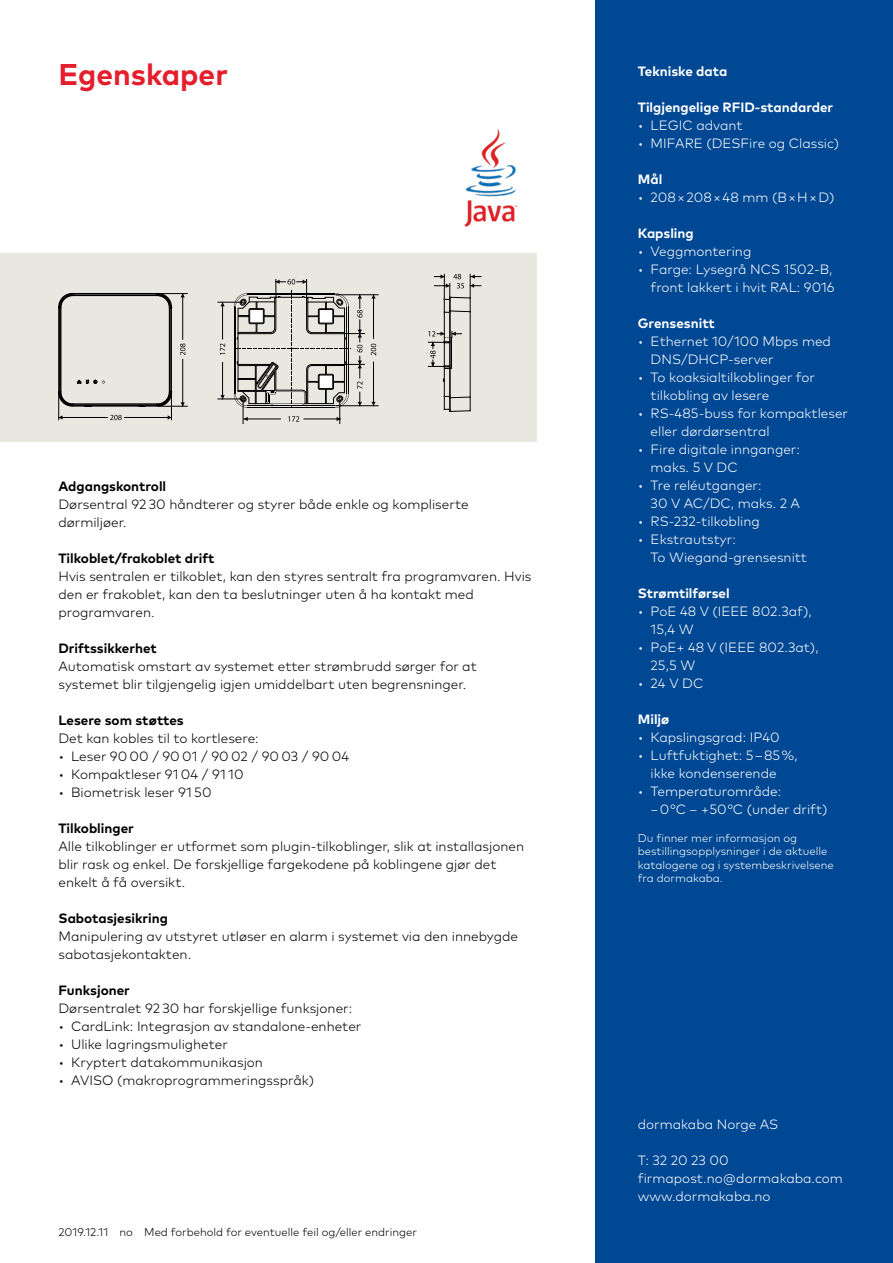
<style>
.page{position:relative;width:893px;height:1263px;background:#fff}
.page>*{position:absolute;margin:0;border:0;box-sizing:border-box;transform-origin:0 0}
.t1{font:700 30px "Mark Pro";color:#e51e2d}
.t2{font:300 13.5px/18px "Mark Pro";color:#000}
.t3{font:300 13.5px/18px "Mark Pro";color:#fff}
.t4{font:700 13.5px "Mark Pro";color:#000}
.t5{font:700 13.5px "Mark Pro";color:#fff}
.t6{font:300 11.25px/13.5px "Mark Pro";color:#fff}
.t7{font:300 11.25px "Mark Pro";color:#000}
</style>
<div class="page">
<div style="left:595px;top:0;width:298px;height:1263px;background:#004893"></div>
<div style="left:0;top:253px;width:537px;height:188px;background:#e9e8e0"></div>
<img style="left:464px;top:129px;width:54px;height:98px">
<hr style="left:336px;top:294px;width:42px;height:1px;background:#000">
<hr style="left:336px;top:405px;width:42px;height:1px;background:#000">
<hr style="left:373px;top:295px;width:1px;height:43px;background:#000">
<svg style="left:371px;top:295px;width:5px;height:4px"></svg>
<hr style="left:373px;top:362px;width:1px;height:44px;background:#000">
<svg style="left:371px;top:402px;width:5px;height:4px"></svg>
<svg style="left:371px;top:344px;width:5px;height:11px"></svg>
<svg style="left:218px;top:279px;width:146px;height:144px"></svg>
<hr style="left:470px;top:312px;width:1px;height:85px;background:#000">
<hr style="left:450px;top:311px;width:1px;height:87px;background:#000">
<hr style="left:449px;top:311px;width:1px;height:87px;background:#000">
<hr style="left:444px;top:312px;width:1px;height:30px;background:#000">
<svg style="left:434px;top:274px;width:47px;height:39px"></svg>
<svg style="left:428px;top:331px;width:43px;height:81px"></svg>
<hr style="left:61px;top:308px;width:1px;height:84px;background:#000">
<hr style="left:73px;top:294px;width:84px;height:1px;background:#000">
<hr style="left:72px;top:293px;width:86px;height:1px;background:#000">
<hr style="left:59px;top:307px;width:1px;height:86px;background:#000">
<hr style="left:170px;top:308px;width:1px;height:84px;background:#000">
<hr style="left:171px;top:307px;width:1px;height:86px;background:#000">
<hr style="left:73px;top:405px;width:84px;height:1px;background:#000">
<hr style="left:72px;top:406px;width:86px;height:1px;background:#000">
<hr style="left:73px;top:404px;width:84px;height:1px;background:#000">
<hr style="left:169px;top:308px;width:1px;height:84px;background:#000">
<hr style="left:73px;top:295px;width:84px;height:1px;background:#000">
<svg style="left:59px;top:293px;width:15px;height:15px"></svg>
<hr style="left:60px;top:308px;width:1px;height:84px;background:#000">
<svg style="left:77px;top:379px;width:28px;height:5px"></svg>
<hr style="left:59px;top:417px;width:48px;height:1px;background:#000">
<svg style="left:59px;top:391px;width:15px;height:29px"></svg>
<hr style="left:182px;top:359px;width:1px;height:47px;background:#000">
<hr style="left:125px;top:417px;width:46px;height:1px;background:#000">
<hr style="left:182px;top:294px;width:1px;height:45px;background:#000">
<svg style="left:144px;top:293px;width:43px;height:18px"></svg>
<svg style="left:157px;top:391px;width:30px;height:29px"></svg>
<svg style="left:110px;top:415px;width:12px;height:5px"></svg>
<svg style="left:180px;top:343px;width:5px;height:12px"></svg>
<div style="left:123px;top:302px;width:39px;height:39px;background:#e9e8e0"></div>
<h1 class="t1" style="left:58px;top:52px;width:171px">Egenskaper</h1>
<p class="t4" style="left:58px;top:475px;width:109px">Adgangskontroll</p>
<p class="t2" style="left:58px;top:494px;width:412px">Dørsentral 92 30 håndterer og styrer både enkle og kompliserte dørmiljøer.</p>
<p class="t4" style="left:58px;top:547px;width:157px">Tilkoblet/frakoblet drift</p>
<p class="t2" style="left:58px;top:566px;width:474px">Hvis sentralen er tilkoblet, kan den styres sentralt fra programvaren. Hvis den er frakoblet, kan den ta beslutninger uten å ha kontakt med programvaren.</p>
<p class="t4" style="left:58px;top:637px;width:100px">Driftssikkerhet</p>
<p class="t2" style="left:58px;top:656px;width:420px">Automatisk omstart av systemet etter strømbrudd sørger for at systemet blir tilgjengelig igjen umiddelbart uten begrensninger.</p>
<p class="t4" style="left:58px;top:709px;width:127px">Lesere som støttes</p>
<p class="t2" style="left:58px;top:728px;width:202px">Det kan kobles til to kortlesere:</p>
<p class="t2" style="left:58px;top:746px;width:292px">• Leser 90 00 / 90 01 / 90 02 / 90 03 / 90 04</p>
<p class="t2" style="left:58px;top:764px;width:187px">• Kompaktleser 91 04 / 91 10</p>
<p class="t2" style="left:58px;top:782px;width:155px">• Biometrisk leser 91 50</p>
<p class="t4" style="left:58px;top:817px;width:77px">Tilkoblinger</p>
<p class="t2" style="left:58px;top:836px;width:467px">Alle tilkoblinger er utformet som plugin-tilkoblinger, slik at installasjonen blir rask og enkel. De forskjellige fargekodene på koblingene gjør det enkelt å få oversikt.</p>
<p class="t4" style="left:58px;top:907px;width:111px">Sabotasjesikring</p>
<p class="t2" style="left:58px;top:926px;width:461px">Manipulering av utstyret utløser en alarm i systemet via den innebygde sabotasjekontakten.</p>
<p class="t4" style="left:58px;top:979px;width:73px">Funksjoner</p>
<p class="t2" style="left:58px;top:998px;width:295px">Dørsentralet 92 30 har forskjellige funksjoner:</p>
<p class="t2" style="left:58px;top:1016px;width:304px">• CardLink: Integrasjon av standalone-enheter</p>
<p class="t2" style="left:58px;top:1034px;width:171px">• Ulike lagringsmuligheter</p>
<p class="t2" style="left:58px;top:1052px;width:206px">• Kryptert datakommunikasjon</p>
<p class="t2" style="left:58px;top:1070px;width:257px">• AVISO (makroprogrammeringsspråk)</p>
<p class="t7" style="left:58px;top:1223px;width:360px">2019.12.11 no Med forbehold for eventuelle feil og/eller endringer</p>
<p class="t5" style="left:638px;top:61px;width:91px">Tekniske data</p>
<p class="t5" style="left:638px;top:97px;width:197px">Tilgjengelige RFID-standarder</p>
<p class="t3" style="left:638px;top:116px;width:106px">• LEGIC advant</p>
<p class="t3" style="left:638px;top:134px;width:203px">• MIFARE (DESFire og Classic)</p>
<p class="t5" style="left:638px;top:169px;width:26px">Mål</p>
<p class="t3" style="left:638px;top:188px;width:198px">• 208 × 208 × 48 mm (B × H × D)</p>
<p class="t5" style="left:638px;top:223px;width:57px">Kapsling</p>
<p class="t3" style="left:638px;top:242px;width:115px">• Veggmontering</p>
<p class="t3" style="left:638px;top:260px;width:198px;text-align:right">• Farge: Lysegrå NCS 1502-B, front lakkert i hvit RAL: 9016</p>
<p class="t5" style="left:638px;top:313px;width:78px">Grensesnitt</p>
<p class="t3" style="left:651px;top:332px;width:182px;text-indent:-13px">• Ethernet 10/100 Mbps med<br>DNS/DHCP-server</p>
<p class="t3" style="left:651px;top:368px;width:166px;text-indent:-13px">• To koaksialtilkoblinger for tilkobling av lesere</p>
<p class="t3" style="left:651px;top:404px;width:199px;text-indent:-13px">• RS-485-buss for kompaktleser eller dørdørsentral</p>
<p class="t3" style="left:651px;top:440px;width:151px;text-indent:-13px">• Fire digitale innganger: maks. 5 V DC</p>
<p class="t3" style="left:651px;top:476px;width:151px;text-indent:-13px">• Tre reléutganger:<br>30 V AC/DC, maks. 2 A</p>
<p class="t3" style="left:638px;top:512px;width:124px">• RS-232-tilkobling</p>
<p class="t3" style="left:651px;top:530px;width:158px;text-indent:-13px">• Ekstrautstyr:<br>To Wiegand-grensesnitt</p>
<p class="t5" style="left:638px;top:583px;width:93px">Strømtilførsel</p>
<p class="t3" style="left:651px;top:602px;width:163px;text-indent:-13px">• PoE 48 V (IEEE 802.3af),<br>15,4 W</p>
<p class="t3" style="left:651px;top:637px;width:170px;text-indent:-13px">• PoE+ 48 V (IEEE 802.3at),<br>25,5 W</p>
<p class="t3" style="left:638px;top:673px;width:67px">• 24 V DC</p>
<p class="t5" style="left:638px;top:709px;width:33px">Miljø</p>
<p class="t3" style="left:638px;top:727px;width:143px">• Kapslingsgrad: IP40</p>
<p class="t3" style="left:651px;top:745px;width:149px;text-indent:-13px">• Luftfuktighet: 5 – 85 %, ikke kondenserende</p>
<p class="t3" style="left:651px;top:781px;width:178px;text-indent:-13px">• Temperaturområde:<br>− 0 °C – +50 °C (under drift)</p>
<p class="t6" style="left:638px;top:830px;width:197px">Du finner mer informasjon og bestillingsopplysninger i de aktuelle katalogene og i systembeskrivelsene fra dormakaba.</p>
<p class="t3" style="left:638px;top:1114px;width:142px">dormakaba Norge AS</p>
<p class="t3" style="left:638px;top:1150px;width:207px">T: 32 20 23 00 firmapost.no@dormakaba.com www.dormakaba.no</p>
</div>
